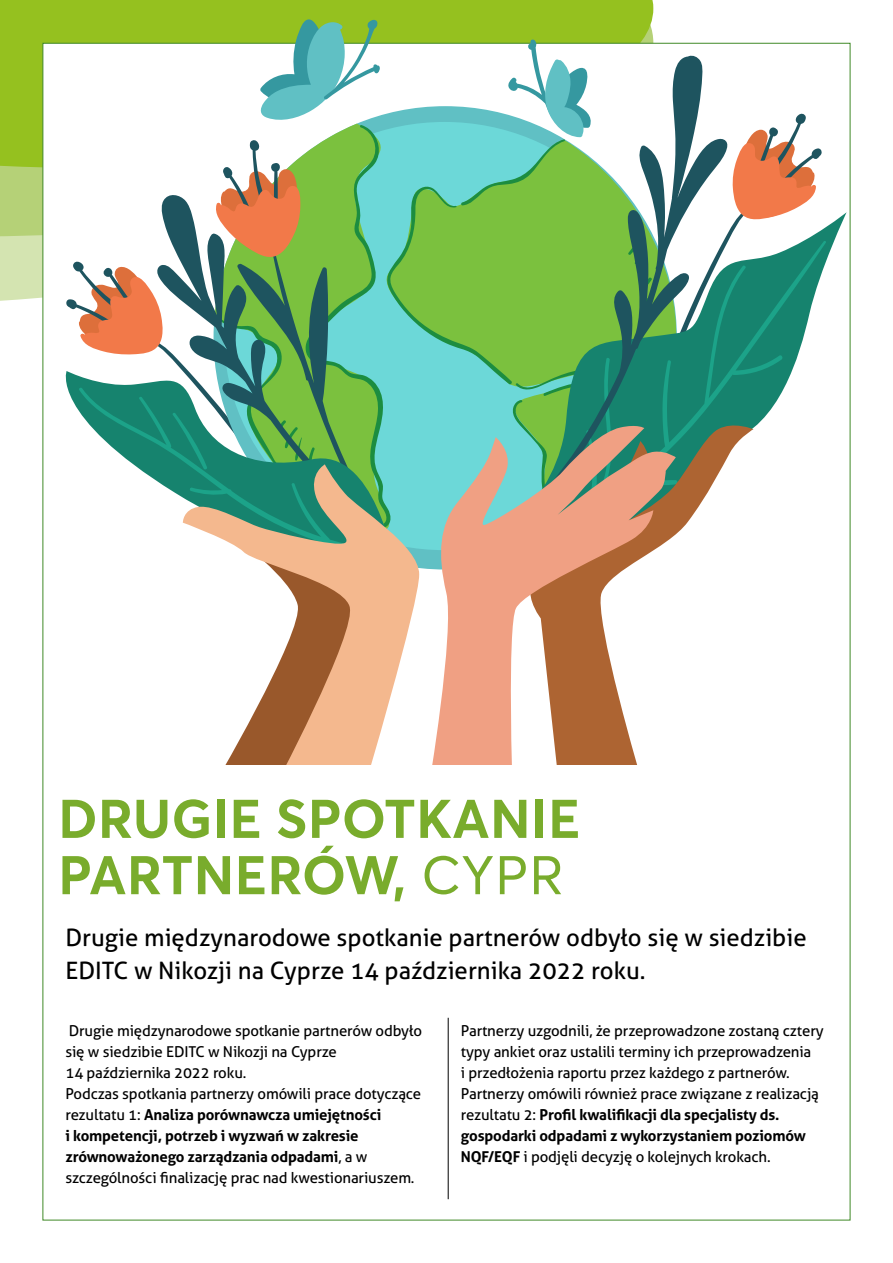
<style>
.page{position:relative;width:893px;height:1263px;background:#fff}
.page>*{position:absolute;margin:0;border:0;box-sizing:border-box;transform-origin:0 0}
.t1{font:700 53.7px/56.2px "Averta CY";letter-spacing:.01em;color:#79ac2c}
.t2{font:24px/33px "Aller";color:#000}
.t3{font:15px/21px "Aller";letter-spacing:-.01em;color:#000}
.s1{font-weight:400}
.s2{font-weight:700}
</style>
<div class="page">
<div style="left:0;top:0;width:653px;height:168px;background:#95c11f"></div>
<div style="left:43px;top:43px;width:807px;height:1177px;background:#fff"></div>
<svg style="left:209px;top:533px;width:210px;height:231px"></svg>
<svg style="left:428px;top:533px;width:248px;height:231px"></svg>
<svg style="left:66px;top:17px;width:756px;height:516px"></svg>
<hr style="left:448px;top:1018px;width:1px;height:181px;background:#000">
<h1 class="t1" style="left:58px;top:788px;width:523px">DRUGIE SPOTKANIE<br>PARTNERÓW, <span class="s1">CYPR</span></h1>
<h2 class="t2" style="left:65px;top:920px;width:743px">Drugie międzynarodowe spotkanie partnerów odbyło się w siedzibie<br>EDITC w Nikozji na Cyprze 14 października 2022 roku.</h2>
<p class="t3" style="left:65px;top:1020px;width:358px">Drugie międzynarodowe spotkanie partnerów odbyło się w siedzibie EDITC w Nikozji na Cyprze<br>14 października 2022 roku.<br>Podczas spotkania partnerzy omówili prace dotyczące rezultatu 1: <span class="s2">Analiza porównawcza umiejętności<br>i kompetencji, potrzeb i wyzwań w zakresie zrównoważonego zarządzania odpadami</span>, a w szczególności finalizację prac nad kwestionariuszem.</p>
<p class="t3" style="left:461px;top:1020px;width:364px">Partnerzy uzgodnili, że przeprowadzone zostaną cztery typy ankiet oraz ustalili terminy ich przeprowadzenia<br>i przedłożenia raportu przez każdego z partnerów.<br>Partnerzy omówili również prace związane z realizacją rezultatu 2: <span class="s2">Profil kwalifikacji dla specjalisty ds. gospodarki odpadami z wykorzystaniem poziomów NQF/EQF</span> i podjęli decyzję o kolejnych krokach.</p>
</div>
